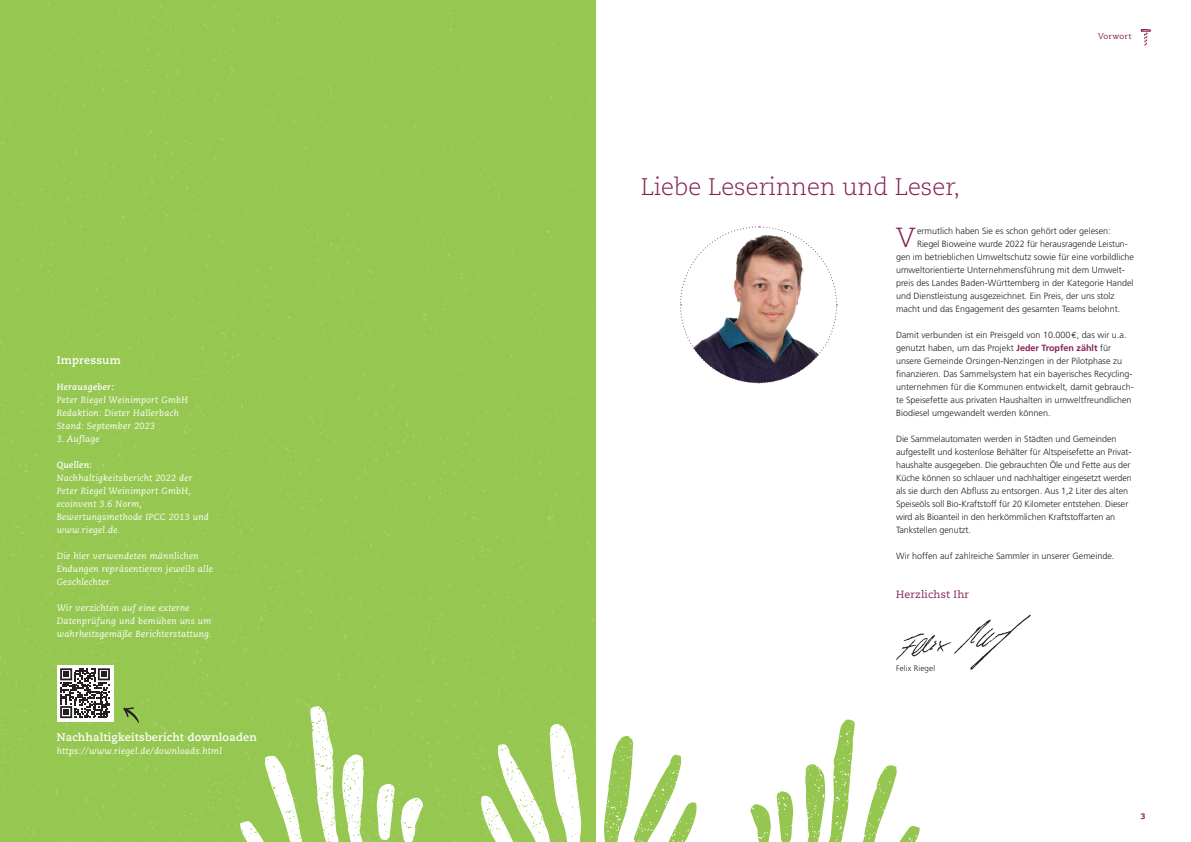
<style>
.page{position:relative;width:1191px;height:842px;background:#fff}
.page>*{position:absolute;margin:0;border:0;box-sizing:border-box;transform-origin:0 0}
.t1{font:300 27.6px "Caecilia";color:#832255}
.t2{font:300 24px "Caecilia";color:#832255}
.t3{font:700 11px "Caecilia";letter-spacing:.02em;color:#fff}
.t4{font:10.5px "Caecilia";letter-spacing:.02em;color:#832255}
.t5{font:300 9px/13px "Frutiger";color:#231f20}
.t6{font:italic 9px/13px "Caecilia";letter-spacing:.03em;color:#fff}
.t7{font:italic 700 9px "Caecilia";letter-spacing:.03em;color:#fff}
.t8{font:300 8px "Frutiger";letter-spacing:.02em;color:#231f20}
.t9{font:8px "Caecilia";letter-spacing:.04em;color:#832255}
.t10{font:800 8px "Caecilia";color:#832255}
.s1{font-family:"Euro Mono";font-weight:400}
.s2{font-weight:700;color:#832255}
</style>
<div class="page">
<svg style="left:1140px;top:29px;width:10px;height:17px"></svg>
<div style="left:0;top:0;width:595px;height:842px;background:#96c750"></div>
<svg style="left:264px;top:706px;width:317px;height:136px;fill:#96c750"></svg>
<svg style="left:604px;top:719px;width:315px;height:123px"></svg>
<svg style="left:896px;top:614px;width:135px;height:56px"></svg>
<svg style="left:680px;top:226px;width:157px;height:158px"></svg>
<div style="left:57px;top:665px;width:56px;height:56px;background:#fff"></div>
<svg style="left:60px;top:668px;width:50px;height:50px"></svg>
<svg style="left:123px;top:707px;width:17px;height:18px"></svg>
<p class="t3" style="left:57px;top:354px;width:66px">Impressum</p>
<p class="t7" style="left:57px;top:382px;width:59px">Herausgeber:</p>
<p class="t6" style="left:57px;top:394px;width:133px">Peter Riegel Weinimport GmbH<br>Redaktion: Dieter Hallerbach<br>Stand: September 2023</p>
<p class="t6" style="left:57px;top:433px;width:45px">3. Auflage</p>
<p class="t7" style="left:57px;top:460px;width:37px">Quellen:</p>
<p class="t6" style="left:57px;top:472px;width:154px">Nachhaltigkeitsbericht 2022 der<br>Peter Riegel Weinimport GmbH, ecoinvent 3.6 Norm,<br>Bewertungsmethode IPCC 2013 und www.riegel.de.</p>
<p class="t6" style="left:57px;top:550px;width:158px">Die hier verwendeten männlichen<br>Endungen repräsentieren jeweils alle<br>Geschlechter.</p>
<p class="t6" style="left:57px;top:602px;width:157px">Wir verzichten auf eine externe<br>Datenprüfung und bemühen uns um wahrheitsgemäße Berichterstattung.</p>
<p class="t3" style="left:57px;top:731px;width:202px">Nachhaltigkeitsbericht downloaden</p>
<p class="t6" style="left:57px;top:745px;width:167px">https://www.riegel.de/downloads.html</p>
<h2 class="t2" style="left:641px;top:173px;width:321px">Liebe Leserinnen und Leser,</h2>
<p class="t9" style="left:1098px;top:32px;width:35px">Vorwort</p>
<h1 class="t1" style="left:896px;top:222px;width:21px">V</h1>
<p class="t5" style="left:917px;top:224px;width:195px">ermutlich haben Sie es schon gehört oder gelesen:</p>
<p class="t5" style="left:917px;top:237px;width:212px">Riegel Bioweine wurde 2022 für herausragende Leistun-</p>
<p class="t5" style="left:896px;top:250px;width:239px">gen im betrieblichen Umweltschutz sowie für eine vorbildliche</p>
<p class="t5" style="left:896px;top:263px;width:230px">umweltorientierte Unternehmensführung mit dem Umwelt-</p>
<p class="t5" style="left:896px;top:276px;width:239px">preis des Landes Baden-Württemberg in der Kategorie Handel</p>
<p class="t5" style="left:896px;top:289px;width:220px">und Dienstleistung ausgezeichnet. Ein Preis, der uns stolz</p>
<p class="t5" style="left:896px;top:302px;width:226px">macht und das Engagement des gesamten Teams belohnt.</p>
<p class="t5" style="left:896px;top:328px;width:239px">Damit verbunden ist ein Preisgeld von 10.000<span class="s1">€</span>, das wir u.a. genutzt haben, um das Projekt <span class="s2">Jeder Tropfen zählt</span> für unsere Gemeinde Orsingen-Nenzingen in der Pilotphase zu finanzieren. Das Sammelsystem hat ein bayerisches Recycling&shy;unternehmen für die Kommunen entwickelt, damit gebrauch&shy;te Speisefette aus privaten Haushalten in umweltfreundlichen Biodiesel umgewandelt werden können.</p>
<p class="t5" style="left:896px;top:432px;width:237px">Die Sammelautomaten werden in Städten und Gemeinden aufgestellt und kostenlose Behälter für Altspeisefette an Privat&shy;haushalte ausgegeben. Die gebrauchten Öle und Fette aus der Küche können so schlauer und nachhaltiger eingesetzt werden als sie durch den Abfluss zu entsorgen. Aus 1,2 Liter des alten Speiseöls soll Bio-Kraftstoff für 20 Kilometer entstehen. Dieser wird als Bioanteil in den herkömmlichen Kraftstoffarten an Tankstellen genutzt.</p>
<p class="t5" style="left:896px;top:549px;width:220px">Wir hoffen auf zahlreiche Sammler in unserer Gemeinde.</p>
<p class="t4" style="left:896px;top:588px;width:74px">Herzlichst Ihr</p>
<p class="t8" style="left:896px;top:664px;width:41px">Felix Riegel</p>
<p class="t10" style="left:1140px;top:811px;width:6px">3</p>
</div>
